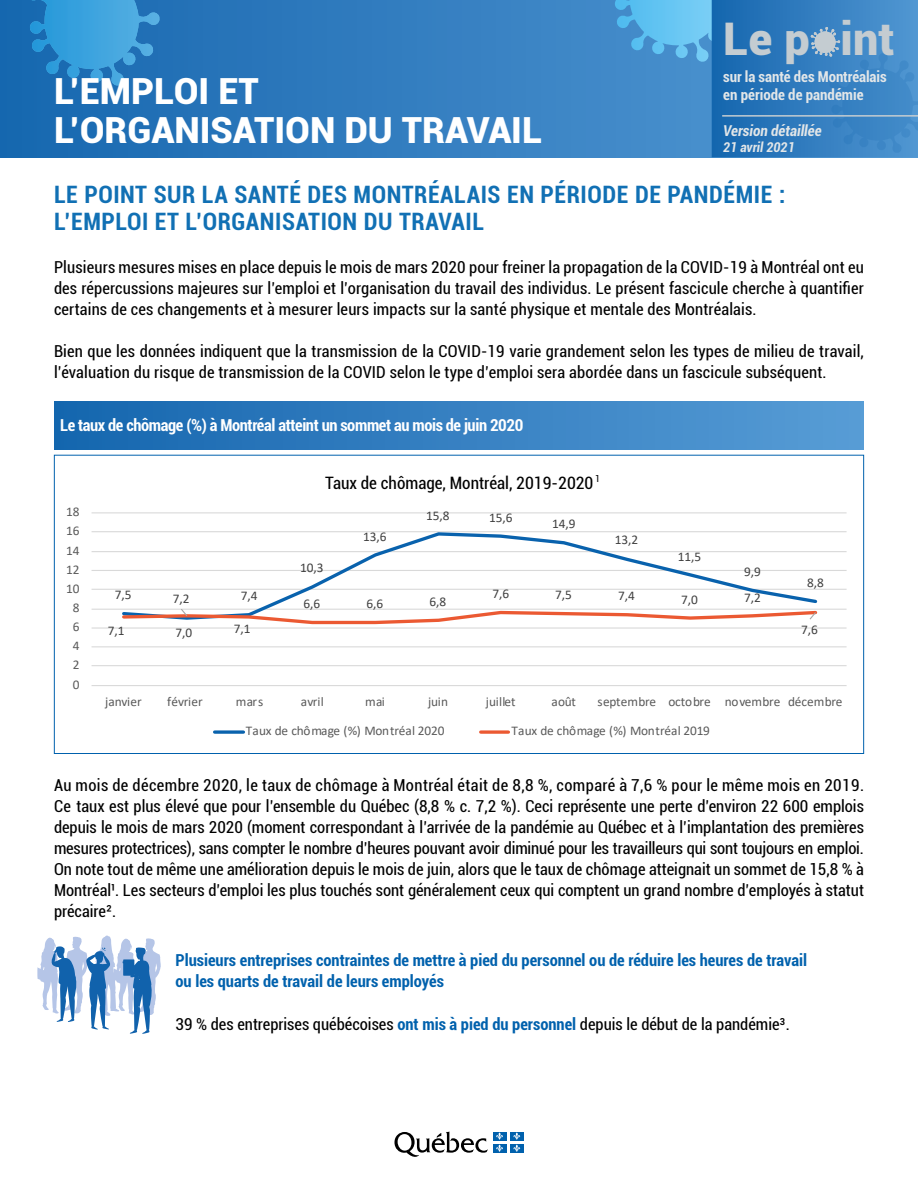
<style>
.page{position:relative;width:918px;height:1188px;background:#fff}
.page>*{position:absolute;margin:0;border:0;box-sizing:border-box;transform-origin:0 0}
.t1{font:900 45px "Roboto";color:#c4ccd1}
.t2{font:900 36px/39px "Roboto";color:#fff}
.t3{font:700 condensed 24px/27px "Roboto";letter-spacing:.025em;color:#1170b4}
.t4{font:condensed 17.1px "Roboto";color:#000}
.t5{font:condensed 16.5px/21px "Roboto";letter-spacing:.01em;color:#000;text-align:justify}
.t6{font:700 condensed 16.5px/21px "Roboto";color:#0061ad}
.t7{font:700 condensed 16.5px "Roboto";letter-spacing:-.025em;color:#fff}
.t8{font:700 condensed 15px/18px "Roboto";letter-spacing:-.005em;color:#e2e6e8}
.t9{font:italic 700 condensed 15px "Roboto";color:#e2e6e8}
.t10{font:italic 700 condensed 13.5px "Roboto";color:#e2e6e8}
.t11{font:13.35px "Calibri";letter-spacing:-.005em;color:#5a5a5a}
.t12{font:13.35px "Calibri";letter-spacing:-.005em;color:#404040}
.s1{font-weight:700;color:#0061ad}
</style>
<div class="page">
<svg style="left:0;top:0;width:712px;height:157px;background:#307bbe"></svg>
<svg style="left:614px;top:0;width:98px;height:61px;background:#5ab1e4"></svg>
<svg style="left:27px;top:0;width:133px;height:86px;background:#308dcc"></svg>
<svg style="left:394px;top:1132px;width:94px;height:25px"></svg>
<div style="left:493px;top:1132px;width:13px;height:8px;background:#0061ad"></div>
<div style="left:510px;top:1132px;width:14px;height:8px;background:#0061ad"></div>
<div style="left:493px;top:1144px;width:13px;height:8px;background:#0061ad"></div>
<svg style="left:496px;top:1132px;width:7px;height:20px"></svg>
<div style="left:510px;top:1144px;width:14px;height:8px;background:#0061ad"></div>
<svg style="left:513px;top:1132px;width:7px;height:20px"></svg>
<svg style="left:712px;top:0;width:206px;height:157px;background:#347ebf"></svg>
<div style="left:54px;top:401px;width:810px;height:48px;background:linear-gradient(to right,#1566ae,#589cd6)"></div>
<svg style="left:37px;top:935px;width:124px;height:99px"></svg>
<svg style="left:91px;top:512px;width:756px;height:222px"></svg>
<h1 class="t1" style="left:723px;top:7px;width:173px">Le p int</h1>
<p class="t8" style="left:723px;top:67px;width:165px">sur la santé des Montréalais en période de pandémie</p>
<p class="t9" style="left:723px;top:120px;width:100px">Version détaillée</p>
<p class="t10" style="left:723px;top:138px;width:73px">21 avril 2021</p>
<h2 class="t2" style="left:54px;top:70px;width:490px">L’EMPLOI ET<br>L’ORGANISATION DU TRAVAIL</h2>
<h3 class="t3" style="left:54px;top:180px;width:733px">LE POINT SUR LA SANTÉ DES MONTRÉALAIS EN PÉRIODE DE PANDÉMIE :<br>L’EMPLOI ET L’ORGANISATION DU TRAVAIL</h3>
<p class="t5" style="left:54px;top:256px;width:811px">Plusieurs mesures mises en place depuis le mois de mars 2020 pour freiner la propagation de la COVID-19 à Montréal ont eu des répercussions majeures sur l’emploi et l’organisation du travail des individus. Le présent fascicule cherche à quantifier certains de ces changements et à mesurer leurs impacts sur la santé physique et mentale des Montréalais.</p>
<p class="t5" style="left:54px;top:340px;width:811px">Bien que les données indiquent que la transmission de la COVID-19 varie grandement selon les types de milieu de travail, l’évaluation du risque de transmission de la COVID selon le type d’emploi sera abordée dans un fascicule subséquent.</p>
<p class="t7" style="left:60px;top:414px;width:465px">Le taux de chômage (%) à Montréal atteint un sommet au mois de juin 2020</p>
<p class="t11" style="left:66px;top:503px;width:15px">18</p>
<p class="t11" style="left:66px;top:522px;width:15px">16</p>
<p class="t11" style="left:66px;top:541px;width:15px">14</p>
<p class="t11" style="left:66px;top:560px;width:15px">12</p>
<p class="t11" style="left:66px;top:579px;width:15px">10</p>
<p class="t11" style="left:73px;top:598px;width:8px">8</p>
<p class="t11" style="left:73px;top:617px;width:8px">6</p>
<p class="t11" style="left:73px;top:637px;width:8px">4</p>
<p class="t11" style="left:73px;top:656px;width:8px">2</p>
<p class="t11" style="left:73px;top:675px;width:8px">0</p>
<p class="t4" style="left:325px;top:471px;width:276px">Taux de chômage, Montréal, 2019-2020 <sup>1</sup></p>
<p class="t12" style="left:115px;top:585px;width:18px">7,5</p>
<p class="t12" style="left:108px;top:621px;width:18px">7,1</p>
<p class="t12" style="left:173px;top:590px;width:18px">7,2</p>
<p class="t12" style="left:176px;top:623px;width:18px">7,0</p>
<p class="t12" style="left:241px;top:586px;width:18px">7,4</p>
<p class="t12" style="left:234px;top:620px;width:18px">7,1</p>
<p class="t12" style="left:300px;top:559px;width:25px">10,3</p>
<p class="t12" style="left:363px;top:527px;width:25px">13,6</p>
<p class="t12" style="left:426px;top:506px;width:25px">15,8</p>
<p class="t12" style="left:489px;top:508px;width:25px">15,6</p>
<p class="t12" style="left:552px;top:515px;width:25px">14,9</p>
<p class="t12" style="left:615px;top:531px;width:25px">13,2</p>
<p class="t12" style="left:678px;top:547px;width:25px">11,5</p>
<p class="t12" style="left:744px;top:562px;width:18px">9,9</p>
<p class="t12" style="left:304px;top:594px;width:18px">6,6</p>
<p class="t12" style="left:367px;top:594px;width:18px">6,6</p>
<p class="t12" style="left:429px;top:592px;width:18px">6,8</p>
<p class="t12" style="left:492px;top:584px;width:18px">7,6</p>
<p class="t12" style="left:555px;top:585px;width:18px">7,5</p>
<p class="t12" style="left:618px;top:586px;width:18px">7,4</p>
<p class="t12" style="left:681px;top:590px;width:18px">7,0</p>
<p class="t12" style="left:744px;top:588px;width:18px">7,2</p>
<p class="t12" style="left:807px;top:573px;width:18px">8,8</p>
<p class="t12" style="left:801px;top:620px;width:18px">7,6</p>
<p class="t11" style="left:105px;top:692px;width:38px">janvier</p>
<p class="t11" style="left:167px;top:692px;width:37px">février</p>
<p class="t11" style="left:236px;top:692px;width:29px">mars</p>
<p class="t11" style="left:301px;top:692px;width:25px">avril</p>
<p class="t11" style="left:365px;top:692px;width:21px">mai</p>
<p class="t11" style="left:428px;top:692px;width:22px">juin</p>
<p class="t11" style="left:486px;top:692px;width:31px">juillet</p>
<p class="t11" style="left:552px;top:692px;width:26px">août</p>
<p class="t11" style="left:597px;top:692px;width:247px">septembre octobre novembre décembre</p>
<p class="t11" style="left:246px;top:722px;width:200px">Taux de chômage (%) Montréal 2020</p>
<p class="t11" style="left:512px;top:722px;width:200px">Taux de chômage (%) Montréal 2019</p>
<p class="t5" style="left:54px;top:774px;width:812px">Au mois de décembre 2020, le taux de chômage à Montréal était de 8,8 %, comparé à 7,6 % pour le même mois en 2019.<br>Ce taux est plus élevé que pour l’ensemble du Québec (8,8 % c. 7,2 %). Ceci représente une perte d’environ 22 600 emplois depuis le mois de mars 2020 (moment correspondant à l’arrivée de la pandémie au Québec et à l’implantation des premières mesures protectrices), sans compter le nombre d’heures pouvant avoir diminué pour les travailleurs qui sont toujours en emploi.<br>On note tout de même une amélioration depuis le mois de juin, alors que le taux de chômage atteignait un sommet de 15,8 % à Montréal¹. Les secteurs d’emploi les plus touchés sont généralement ceux qui comptent un grand nombre d’employés à statut précaire².</p>
<p class="t6" style="left:176px;top:949px;width:633px">Plusieurs entreprises contraintes de mettre à pied du personnel ou de réduire les heures de travail ou les quarts de travail de leurs employés</p>
<p class="t5" style="left:176px;top:1013px;width:616px">39 % des entreprises québécoises <span class="s1">ont mis à pied du personnel</span> depuis le début de la pandémie³.</p>
</div>
